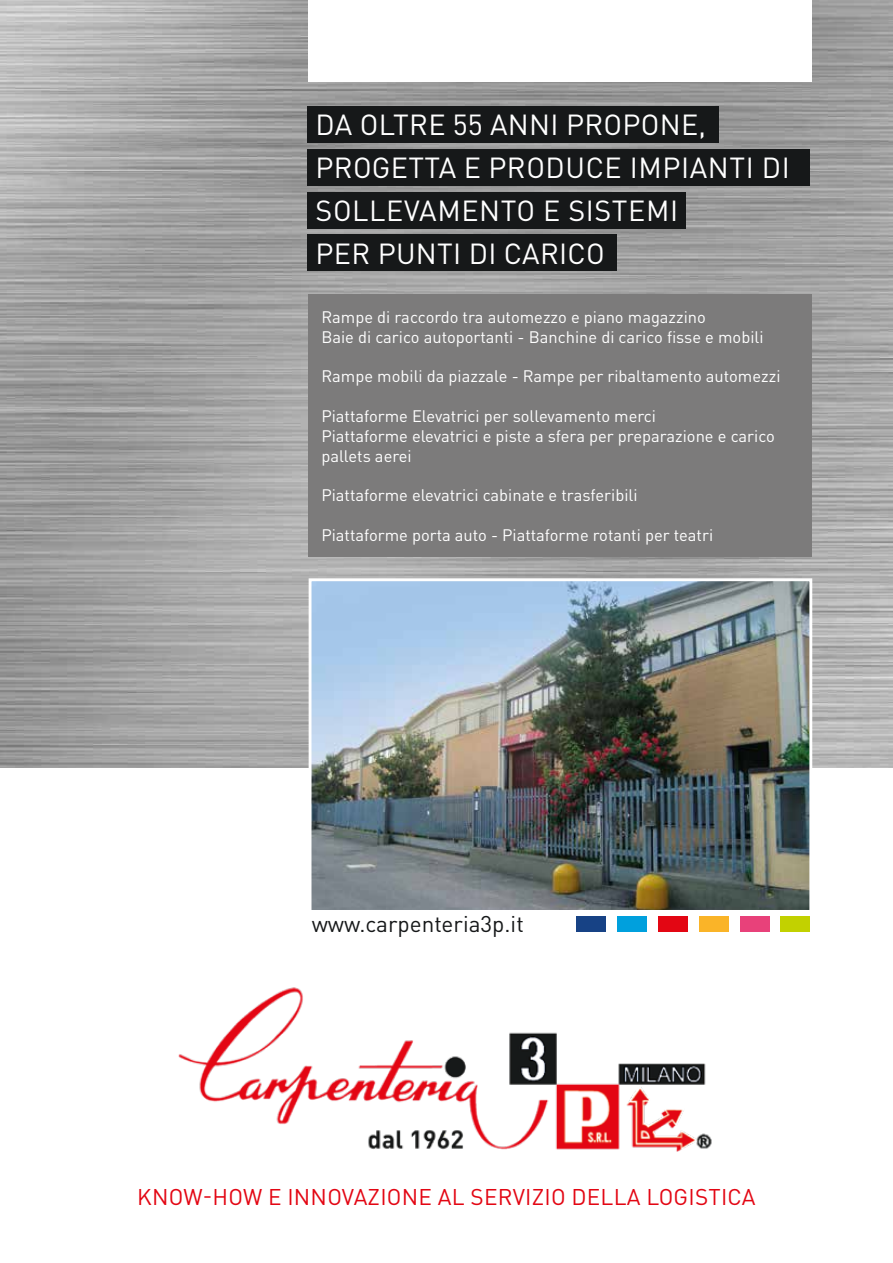
<style>
.page{position:relative;width:893px;height:1263px;background:#fff}
.page>*{position:absolute;margin:0;border:0;box-sizing:border-box;transform-origin:0 0}
.t1{font:28.65px/43px "DIN Pro";letter-spacing:.01em;color:#fff}
.t2{font:22.5px "DIN Pro";letter-spacing:.01em;color:#e30613}
.t3{font:22.5px "DIN Pro";color:#161819}
.t4{font:16.5px/19.8px "DIN Pro";color:#fff}
</style>
<div class="page">
<img style="left:0;top:0;width:893px;height:768px">
<div style="left:309px;top:0;width:503px;height:81px;background:#fff"></div>
<div style="left:309px;top:295px;width:503px;height:262px;background:#7c7b7b"></div>
<div style="left:308px;top:106px;width:411px;height:37px;background:#161819"></div>
<div style="left:308px;top:149px;width:502px;height:37px;background:#161819"></div>
<div style="left:308px;top:192px;width:378px;height:37px;background:#161819"></div>
<div style="left:308px;top:234px;width:309px;height:37px;background:#161819"></div>
<img style="left:313px;top:582px;width:495px;height:327px">
<div style="left:309px;top:578px;width:503px;height:335px;border:3px solid #fff"></div>
<div style="left:699px;top:916px;width:29px;height:15px;background:#fab428"></div>
<div style="left:617px;top:916px;width:30px;height:15px;background:#00a0dd"></div>
<div style="left:781px;top:916px;width:29px;height:15px;background:#c2d100"></div>
<div style="left:658px;top:916px;width:30px;height:15px;background:#e30613"></div>
<div style="left:577px;top:916px;width:29px;height:15px;background:#174285"></div>
<div style="left:740px;top:916px;width:29px;height:15px;background:#e8417a"></div>
<img style="left:178px;top:987px;width:534px;height:165px">
<h1 class="t1" style="left:316px;top:102px;width:476px">DA OLTRE 55 ANNI PROPONE,<br>PROGETTA E PRODUCE IMPIANTI DI<br>SOLLEVAMENTO E SISTEMI<br>PER PUNTI DI CARICO</h1>
<p class="t4" style="left:321px;top:306px;width:444px">Rampe di raccordo tra automezzo e piano magazzino<br>Baie di carico autoportanti - Banchine di carico fisse e mobili</p>
<p class="t4" style="left:321px;top:366px;width:461px">Rampe mobili da piazzale - Rampe per ribaltamento automezzi</p>
<p class="t4" style="left:321px;top:405px;width:455px">Piattaforme Elevatrici per sollevamento merci<br>Piattaforme elevatrici e piste a sfera per preparazione e carico pallets aerei</p>
<p class="t4" style="left:321px;top:485px;width:318px">Piattaforme elevatrici cabinate e trasferibili</p>
<p class="t4" style="left:321px;top:524px;width:393px">Piattaforme porta auto - Piattaforme rotanti per teatri</p>
<h2 class="t3" style="left:312px;top:908px;width:214px">www.carpenteria3p.it</h2>
<h2 class="t2" style="left:137px;top:1181px;width:620px">KNOW-HOW E INNOVAZIONE AL SERVIZIO DELLA LOGISTICA</h2>
</div>
